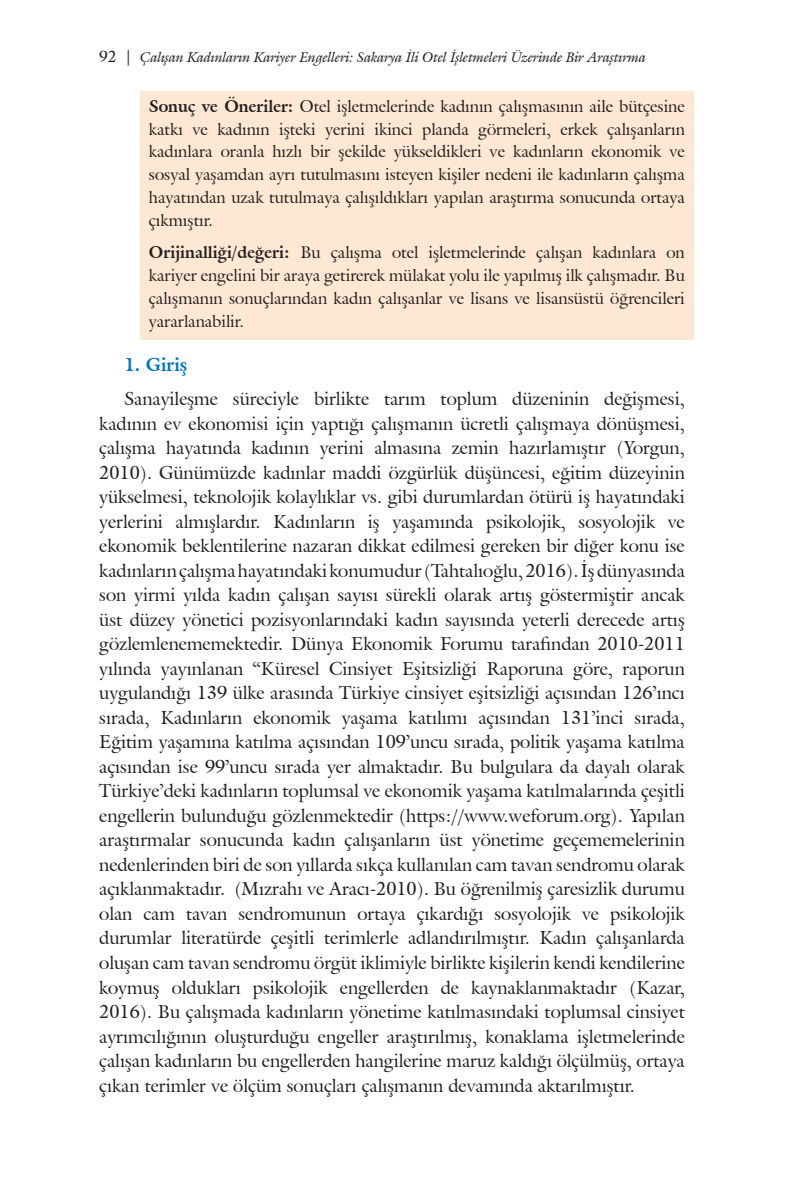
<style>
.page{position:relative;width:794px;height:1191px;background:#fff}
.page>*{position:absolute;margin:0;border:0;box-sizing:border-box;transform-origin:0 0}
.t1{font:18.38px/24.5px "Galliard IT Cby BT";color:#231f20;text-align:justify}
.t2{font:700 18.38px "Galliard IT Cby BT";color:#0072bc}
.t3{font:16.62px/22.8px "Galliard IT Cby BT";color:#231f20;text-align:justify}
.t4{font:italic 14px "Galliard IT Cby BT";color:#231f20}
.s1{font-style:normal;font-size:15.75px}
.s2{font-weight:700}
</style>
<div class="page">
<div style="left:140px;top:92px;width:554px;height:248px;background:#fee8d3"></div>
<p class="t4" style="left:99px;top:47px;width:548px"><span class="s1">92 |</span> Çalışan Kadınların Kariyer Engelleri: Sakarya İli Otel İşletmeleri Üzerinde Bir Araştırma</p>
<p class="t3" style="left:149px;top:95px;width:537px"><span class="s2">Sonuç ve Öneriler:</span> Otel işletmelerinde kadının çalışmasının aile bütçesine katkı ve kadının işteki yerini ikinci planda görmeleri, erkek çalışanların kadınlara oranla hızlı bir şekilde yükseldikleri ve kadınların ekonomik ve sosyal yaşamdan ayrı tutulmasını isteyen kişiler nedeni ile kadınların çalışma hayatından uzak tutulmaya çalışıldıkları yapılan araştırma sonucunda ortaya çıkmıştır.</p>
<p class="t3" style="left:149px;top:241px;width:537px"><span class="s2">Orijinalliği/değeri:</span> Bu çalışma otel işletmelerinde çalışan kadınlara on kariyer engelini bir araya getirerek mülakat yolu ile yapılmış ilk çalışmadır. Bu çalışmanın sonuçlarından kadın çalışanlar ve lisans ve lisansüstü öğrencileri yararlanabilir.</p>
<p class="t2" style="left:124px;top:352px;width:65px">1. Giriş</p>
<p class="t1" style="left:99px;top:386px;width:587px;text-indent:25px">Sanayileşme süreciyle birlikte tarım toplum düzeninin değişmesi, kadının ev ekonomisi için yaptığı çalışmanın ücretli çalışmaya dönüşmesi, çalışma hayatında kadının yerini almasına zemin hazırlamıştır (Yorgun, 2010). Günümüzde kadınlar maddi özgürlük düşüncesi, eğitim düzeyinin yükselmesi, teknolojik kolaylıklar vs. gibi durumlardan ötürü iş hayatındaki yerlerini almışlardır. Kadınların iş yaşamında psikolojik, sosyolojik ve ekonomik beklentilerine nazaran dikkat edilmesi gereken bir diğer konu ise kadınların çalışma hayatındaki konumudur (Tahtalıoğlu, 2016). İş dünyasında son yirmi yılda kadın çalışan sayısı sürekli olarak artış göstermiştir ancak üst düzey yönetici pozisyonlarındaki kadın sayısında yeterli derecede artış gözlemlenememektedir. Dünya Ekonomik Forumu tarafından 2010-2011 yılında yayınlanan “Küresel Cinsiyet Eşitsizliği Raporuna göre, raporun uygulandığı 139 ülke arasında Türkiye cinsiyet eşitsizliği açısından 126’ıncı sırada, Kadınların ekonomik yaşama katılımı açısından 131’inci sırada, Eğitim yaşamına katılma açısından 109’uncu sırada, politik yaşama katılma açısından ise 99’uncu sırada yer almaktadır. Bu bulgulara da dayalı olarak Türkiye’deki kadınların toplumsal ve ekonomik yaşama katılmalarında çeşitli engellerin bulunduğu gözlenmektedir (https://www.weforum.org). Yapılan araştırmalar sonucunda kadın çalışanların üst yönetime geçememelerinin nedenlerinden biri de son yıllarda sıkça kullanılan cam tavan sendromu olarak açıklanmaktadır. (Mızrahı ve Aracı-2010). Bu öğrenilmiş çaresizlik durumu olan cam tavan sendromunun ortaya çıkardığı sosyolojik ve psikolojik durumlar literatürde çeşitli terimlerle adlandırılmıştır. Kadın çalışanlarda oluşan cam tavan sendromu örgüt iklimiyle birlikte kişilerin kendi kendilerine koymuş oldukları psikolojik engellerden de kaynaklanmaktadır (Kazar, 2016). Bu çalışmada kadınların yönetime katılmasındaki toplumsal cinsiyet ayrımcılığının oluşturduğu engeller araştırılmış, konaklama işletmelerinde çalışan kadınların bu engellerden hangilerine maruz kaldığı ölçülmüş, ortaya çıkan terimler ve ölçüm sonuçları çalışmanın devamında aktarılmıştır.</p>
</div>
